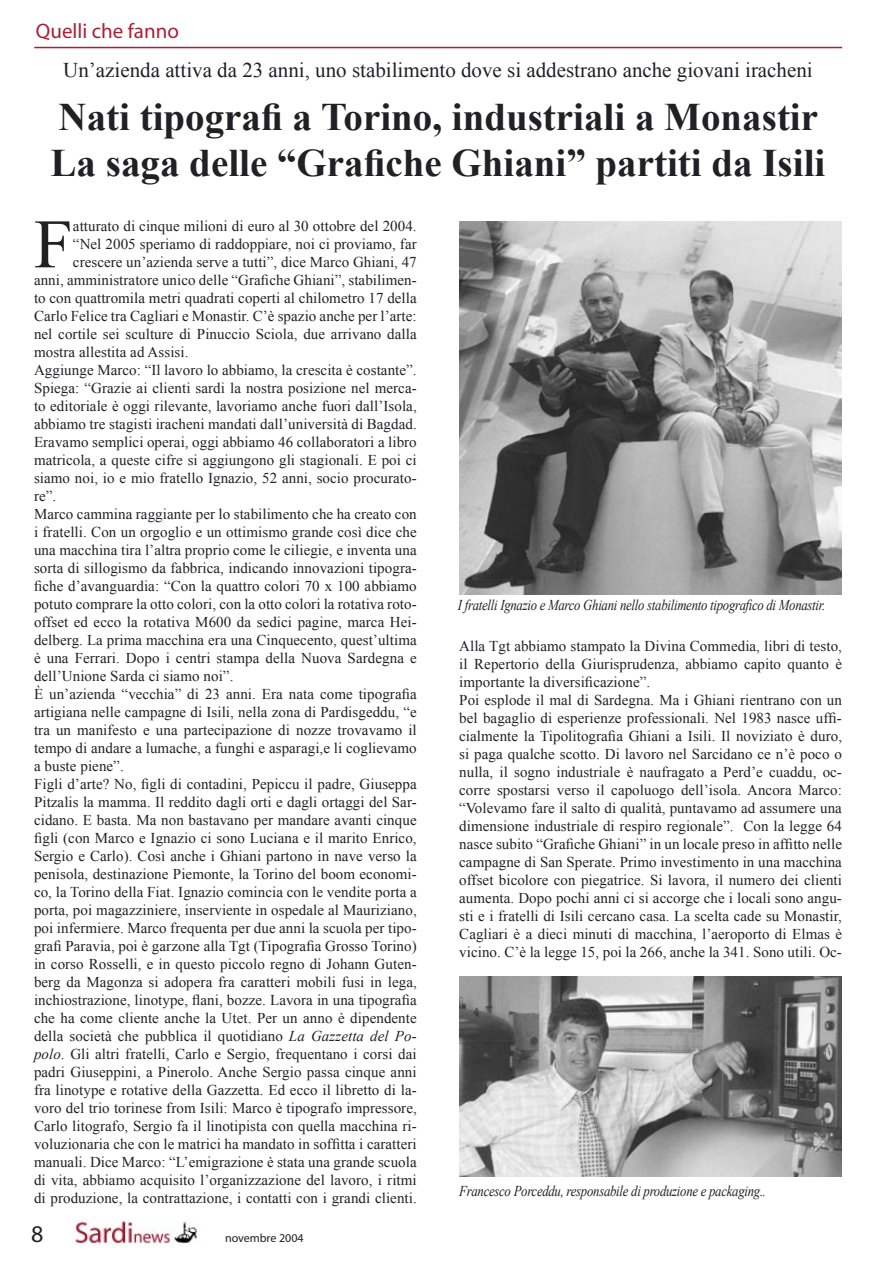
<style>
.page{position:relative;width:893px;height:1263px;background:#fff}
.page>*{position:absolute;margin:0;border:0;box-sizing:border-box;transform-origin:0 0}
.t1{font:69.3px "Times New Roman";color:#212125}
.t2{font:700 39px/46.8px "Times New Roman";color:#212125}
.t3{font:24px "Myriad";color:#212125}
.t4{font:21px "Times New Roman";color:#212125}
.t5{font:21px "Myriad";color:#aa2037}
.t6{font:15px/18px "Times New Roman";letter-spacing:.005em;color:#212125}
.t7{font:italic 15px "Times New Roman";letter-spacing:-.02em;color:#212125;scale:.85 1}
.t8{font:12px "Myriad";color:#212125}
.s1{font-style:italic}
</style>
<div class="page">
<img style="left:73px;top:1219px;width:127px;height:25px">
<hr style="left:34px;top:47px;width:808px;height:1px;background:#aa2037">
<img style="left:459px;top:221px;width:383px;height:373px">
<img style="left:459px;top:977px;width:383px;height:200px">
<h3 class="t5" style="left:36px;top:20px;width:144px">Quelli che fanno</h3>
<h3 class="t4" style="left:63px;top:56px;width:751px">Un’azienda attiva da 23 anni, uno stabilimento dove si addestrano anche giovani iracheni</h3>
<h2 class="t2" style="left:51px;top:92px;width:776px">Nati tipografi a Torino, industriali a Monastir<br>La saga delle “Grafiche Ghiani” partiti da Isili</h2>
<h1 class="t1" style="left:34px;top:198px;width:40px">F</h1>
<p class="t6" style="left:73px;top:217px;width:345px">atturato di cinque milioni di euro al 30 ottobre del 2004.</p>
<p class="t6" style="left:73px;top:235px;width:345px">“Nel 2005 speriamo di raddoppiare, noi ci proviamo, far</p>
<p class="t6" style="left:73px;top:253px;width:345px">crescere un’azienda serve a tutti”, dice Marco Ghiani, 47</p>
<p class="t6" style="left:34px;top:271px;width:384px">anni, amministratore unico delle “Grafiche Ghiani”, stabilimen-</p>
<p class="t6" style="left:34px;top:289px;width:384px">to con quattromila metri quadrati coperti al chilometro 17 della</p>
<p class="t6" style="left:34px;top:307px;width:384px">Carlo Felice tra Cagliari e Monastir. C’è spazio anche per l’arte:</p>
<p class="t6" style="left:34px;top:325px;width:384px">nel cortile sei sculture di Pinuccio Sciola, due arrivano dalla</p>
<p class="t6" style="left:34px;top:343px;width:156px">mostra allestita ad Assisi.</p>
<p class="t6" style="left:34px;top:361px;width:384px">Aggiunge Marco: “Il lavoro lo abbiamo, la crescita è costante”.</p>
<p class="t6" style="left:34px;top:379px;width:384px">Spiega: “Grazie ai clienti sardi la nostra posizione nel merca-</p>
<p class="t6" style="left:34px;top:397px;width:384px">to editoriale è oggi rilevante, lavoriamo anche fuori dall’Isola,</p>
<p class="t6" style="left:34px;top:415px;width:384px">abbiamo tre stagisti iracheni mandati dall’università di Bagdad.</p>
<p class="t6" style="left:34px;top:433px;width:384px">Eravamo semplici operai, oggi abbiamo 46 collaboratori a libro</p>
<p class="t6" style="left:34px;top:451px;width:384px">matricola, a queste cifre si aggiungono gli stagionali. E poi ci</p>
<p class="t6" style="left:34px;top:469px;width:384px">siamo noi, io e mio fratello Ignazio, 52 anni, socio procurato-</p>
<p class="t6" style="left:34px;top:487px;width:24px">re”.</p>
<p class="t6" style="left:34px;top:505px;width:384px">Marco cammina raggiante per lo stabilimento che ha creato con</p>
<p class="t6" style="left:34px;top:523px;width:384px">i fratelli. Con un orgoglio e un ottimismo grande così dice che</p>
<p class="t6" style="left:34px;top:541px;width:384px">una macchina tira l’altra proprio come le ciliegie, e inventa una</p>
<p class="t6" style="left:34px;top:559px;width:384px">sorta di sillogismo da fabbrica, indicando innovazioni tipogra-</p>
<p class="t6" style="left:34px;top:577px;width:384px">fiche d’avanguardia: “Con la quattro colori 70 x 100 abbiamo</p>
<p class="t6" style="left:34px;top:595px;width:384px">potuto comprare la otto colori, con la otto colori la rotativa roto-</p>
<p class="t6" style="left:34px;top:613px;width:384px">offset ed ecco la rotativa M600 da sedici pagine, marca Hei-</p>
<p class="t6" style="left:34px;top:631px;width:384px">delberg. La prima macchina era una Cinquecento, quest’ultima</p>
<p class="t6" style="left:34px;top:649px;width:384px">è una Ferrari. Dopo i centri stampa della Nuova Sardegna e</p>
<p class="t6" style="left:34px;top:667px;width:201px">dell’Unione Sarda ci siamo noi”.</p>
<p class="t6" style="left:34px;top:685px;width:384px">È un’azienda “vecchia” di 23 anni. Era nata come tipografia</p>
<p class="t6" style="left:34px;top:703px;width:384px">artigiana nelle campagne di Isili, nella zona di Pardisgeddu, “e</p>
<p class="t6" style="left:34px;top:721px;width:384px">tra un manifesto e una partecipazione di nozze trovavamo il</p>
<p class="t6" style="left:34px;top:739px;width:384px">tempo di andare a lumache, a funghi e asparagi,e li coglievamo</p>
<p class="t6" style="left:34px;top:757px;width:91px">a buste piene”.</p>
<p class="t6" style="left:34px;top:775px;width:384px">Figli d’arte? No, figli di contadini, Pepiccu il padre, Giuseppa</p>
<p class="t6" style="left:34px;top:793px;width:384px">Pitzalis la mamma. Il reddito dagli orti e dagli ortaggi del Sar-</p>
<p class="t6" style="left:34px;top:811px;width:384px">cidano. E basta. Ma non bastavano per mandare avanti cinque</p>
<p class="t6" style="left:34px;top:829px;width:384px">figli (con Marco e Ignazio ci sono Luciana e il marito Enrico,</p>
<p class="t6" style="left:34px;top:847px;width:384px">Sergio e Carlo). Così anche i Ghiani partono in nave verso la</p>
<p class="t6" style="left:34px;top:865px;width:384px">penisola, destinazione Piemonte, la Torino del boom economi-</p>
<p class="t6" style="left:34px;top:883px;width:384px">co, la Torino della Fiat. Ignazio comincia con le vendite porta a</p>
<p class="t6" style="left:34px;top:901px;width:384px">porta, poi magazziniere, inserviente in ospedale al Mauriziano,</p>
<p class="t6" style="left:34px;top:919px;width:384px">poi infermiere. Marco frequenta per due anni la scuola per tipo-</p>
<p class="t6" style="left:34px;top:937px;width:384px">grafi Paravia, poi è garzone alla Tgt (Tipografia Grosso Torino)</p>
<p class="t6" style="left:34px;top:955px;width:384px">in corso Rosselli, e in questo piccolo regno di Johann Guten-</p>
<p class="t6" style="left:34px;top:973px;width:384px">berg da Magonza si adopera fra caratteri mobili fusi in lega,</p>
<p class="t6" style="left:34px;top:991px;width:384px">inchiostrazione, linotype, flani, bozze. Lavora in una tipografia</p>
<p class="t6" style="left:34px;top:1009px;width:384px">che ha come cliente anche la Utet. Per un anno è dipendente</p>
<p class="t6" style="left:34px;top:1027px;width:384px">della società che pubblica il quotidiano <span class="s1">La Gazzetta del Po-</span></p>
<p class="t6" style="left:34px;top:1045px;width:384px"><span class="s1">polo</span>. Gli altri fratelli, Carlo e Sergio, frequentano i corsi dai</p>
<p class="t6" style="left:34px;top:1063px;width:384px">padri Giuseppini, a Pinerolo. Anche Sergio passa cinque anni</p>
<p class="t6" style="left:34px;top:1081px;width:384px">fra linotype e rotative della Gazzetta. Ed ecco il libretto di la-</p>
<p class="t6" style="left:34px;top:1099px;width:384px">voro del trio torinese from Isili: Marco è tipografo impressore,</p>
<p class="t6" style="left:34px;top:1117px;width:384px">Carlo litografo, Sergio fa il linotipista con quella macchina ri-</p>
<p class="t6" style="left:34px;top:1135px;width:384px">voluzionaria che con le matrici ha mandato in soffitta i caratteri</p>
<p class="t6" style="left:34px;top:1153px;width:384px">manuali. Dice Marco: “L’emigrazione è stata una grande scuola</p>
<p class="t6" style="left:34px;top:1171px;width:384px">di vita, abbiamo acquisito l’organizzazione del lavoro, i ritmi</p>
<p class="t6" style="left:34px;top:1189px;width:384px">di produzione, la contrattazione, i contatti con i grandi clienti.</p>
<p class="t7" style="left:458px;top:595px;width:434px">I fratelli Ignazio e Marco Ghiani nello stabilimento tipografico di Monastir.</p>
<p class="t6" style="left:459px;top:637px;width:384px">Alla Tgt abbiamo stampato la Divina Commedia, libri di testo, il Repertorio della Giurisprudenza, abbiamo capito quanto è importante la diversificazione”.<br>Poi esplode il mal di Sardegna. Ma i Ghiani rientrano con un bel bagaglio di esperienze professionali. Nel 1983 nasce uffi&shy;cialmente la Tipolitografia Ghiani a Isili. Il noviziato è duro, si paga qualche scotto. Di lavoro nel Sarcidano ce n’è poco o nulla, il sogno industriale è naufragato a Perd’e cuaddu, oc&shy;corre spostarsi verso il capoluogo dell’isola. Ancora Marco: “Volevamo fare il salto di qualità, puntavamo ad assumere una dimensione industriale di respiro regionale”. Con la legge 64 nasce subito “Grafiche Ghiani” in un locale preso in affitto nelle campagne di San Sperate. Primo investimento in una macchina offset bicolore con piegatrice. Si lavora, il numero dei clienti aumenta. Dopo pochi anni ci si accorge che i locali sono angu&shy;sti e i fratelli di Isili cercano casa. La scelta cade su Monastir, Cagliari è a dieci minuti di macchina, l’aeroporto di Elmas è vicino. C’è la legge 15, poi la 266, anche la 341. Sono utili. Oc-</p>
<p class="t7" style="left:459px;top:1181px;width:362px">Francesco Porceddu, responsabile di produzione e packaging..</p>
<h3 class="t3" style="left:31px;top:1222px;width:14px">8</h3>
<p class="t8" style="left:225px;top:1231px;width:80px">novembre 2004</p>
</div>
